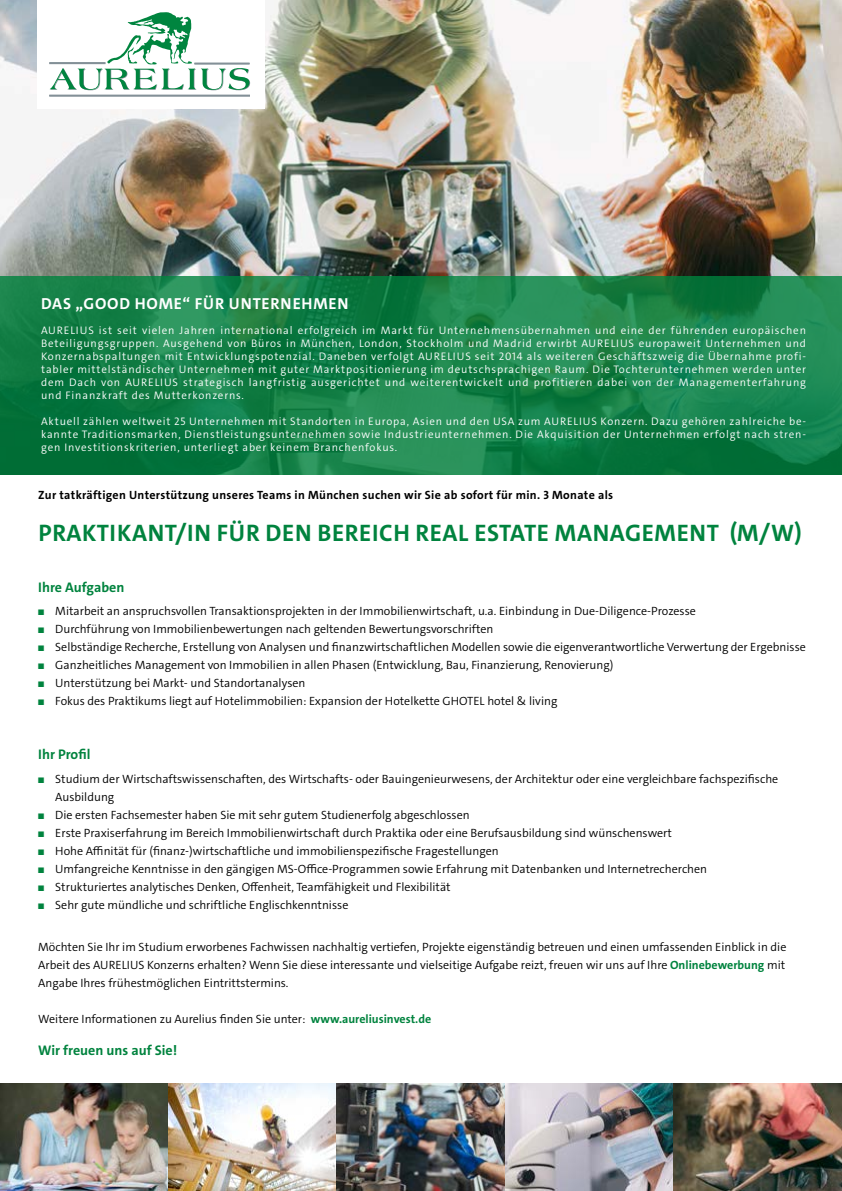
<style>
.page{position:relative;width:842px;height:1191px;background:#fff}
.page>*{position:absolute;margin:0;border:0;box-sizing:border-box;transform-origin:0 0}
.t1{font:700 24px "The Sans C4 s";letter-spacing:.025em;color:#00833e}
.t2{font:700 16px "The Sans C4 s";letter-spacing:.05em;color:#fff}
.t3{font:700 14px "The Sans C4 s";color:#00833e}
.t4{font:300 12px/18px "The Sans C4 s";color:#000}
.t5{font:700 12px "The Sans C4 s";letter-spacing:.025em;color:#000}
.t6{font:300 11px/13px "The Sans C4 s";letter-spacing:.075em;color:#fff;text-align:justify}
.s1{color:#00833e}
.s2{font-weight:700;color:#00833e}
</style>
<div class="page">
<img style="left:0;top:0;width:842px;height:276px">
<img style="left:0;top:1083px;width:842px;height:108px">
<svg style="left:0;top:276px;width:842px;height:199px;background:#158049"></svg>
<div style="left:37px;top:0;width:228px;height:109px;background:#fff"></div>
<hr style="left:49px;top:95px;width:201px;height:2px;background:#839097">
<hr style="left:49px;top:62px;width:56px;height:2px;background:#839097">
<svg style="left:50px;top:12px;width:200px;height:78px"></svg>
<hr style="left:194px;top:63px;width:56px;height:2px;background:#839097">
<h2 class="t2" style="left:41px;top:293px;width:309px">DAS „GOOD HOME“ FÜR UNTERNEHMEN</h2>
<p class="t6" style="left:41px;top:324px;width:766px">AURELIUS ist seit vielen Jahren international erfolgreich im Markt für Unternehmensübernahmen und eine der führenden europäischen Beteiligungsgruppen. Ausgehend von Büros in München, London, Stockholm und Madrid erwirbt AURELIUS europaweit Unternehmen und Konzernabspaltungen mit Entwicklungspotenzial. Daneben verfolgt AURELIUS seit 2014 als weiteren Geschäftszweig die Übernahme profi&shy;tabler mittelständischer Unternehmen mit guter Marktpositionierung im deutschsprachigen Raum. Die Tochterunternehmen werden unter dem Dach von AURELIUS strategisch langfristig ausgerichtet und weiterentwickelt und profitieren dabei von der Managementerfahrung und Finanzkraft des Mutterkonzerns.</p>
<p class="t6" style="left:41px;top:415px;width:766px">Aktuell zählen weltweit 25 Unternehmen mit Standorten in Europa, Asien und den USA zum AURELIUS Konzern. Dazu gehören zahlreiche be&shy;kannte Traditionsmarken, Dienstleistungsunternehmen sowie Industrieunternehmen. Die Akquisition der Unternehmen erfolgt nach stren&shy;gen Investitionskriterien, unterliegt aber keinem Branchenfokus.</p>
<p class="t5" style="left:38px;top:488px;width:576px">Zur tatkräftigen Unterstützung unseres Teams in München suchen wir Sie ab sofort für min. 3 Monate als</p>
<h1 class="t1" style="left:39px;top:518px;width:765px">PRAKTIKANT/IN FÜR DEN BEREICH REAL ESTATE MANAGEMENT (M/W)</h1>
<p class="t3" style="left:38px;top:578px;width:88px">Ihre Aufgaben</p>
<p class="t4" style="left:38px;top:602px;width:659px"><span class="s1">■</span> Mitarbeit an anspruchsvollen Transaktionsprojekten in der Immobilienwirtschaft, u.a. Einbindung in Due-Diligence-Prozesse</p>
<p class="t4" style="left:38px;top:620px;width:457px"><span class="s1">■</span> Durchführung von Immobilienbewertungen nach geltenden Bewertungsvorschriften</p>
<p class="t4" style="left:38px;top:638px;width:769px"><span class="s1">■</span> Selbständige Recherche, Erstellung von Analysen und finanzwirtschaftlichen Modellen sowie die eigenverantwortliche Verwertung der Ergebnisse</p>
<p class="t4" style="left:38px;top:656px;width:577px"><span class="s1">■</span> Ganzheitliches Management von Immobilien in allen Phasen (Entwicklung, Bau, Finanzierung, Renovierung)</p>
<p class="t4" style="left:38px;top:674px;width:269px"><span class="s1">■</span> Unterstützung bei Markt- und Standortanalysen</p>
<p class="t4" style="left:38px;top:692px;width:521px"><span class="s1">■</span> Fokus des Praktikums liegt auf Hotelimmobilien: Expansion der Hotelkette GHOTEL hotel &amp; living</p>
<p class="t3" style="left:38px;top:745px;width:54px">Ihr Profil</p>
<p class="t4" style="left:55px;top:770px;width:725px;text-indent:-17px"><span class="s1">■</span> Studium der Wirtschaftswissenschaften, des Wirtschafts- oder Bauingenieurwesens, der Architektur oder eine vergleichbare fachspezifische<br>Ausbildung</p>
<p class="t4" style="left:38px;top:806px;width:433px"><span class="s1">■</span> Die ersten Fachsemester haben Sie mit sehr gutem Studienerfolg abgeschlossen</p>
<p class="t4" style="left:38px;top:824px;width:635px"><span class="s1">■</span> Erste Praxiserfahrung im Bereich Immobilienwirtschaft durch Praktika oder eine Berufsausbildung sind wünschenswert</p>
<p class="t4" style="left:38px;top:842px;width:462px"><span class="s1">■</span> Hohe Affinität für (finanz-)wirtschaftliche und immobilienspezifische Fragestellungen</p>
<p class="t4" style="left:38px;top:860px;width:670px"><span class="s1">■</span> Umfangreiche Kenntnisse in den gängigen MS-Office-Programmen sowie Erfahrung mit Datenbanken und Internetrecherchen</p>
<p class="t4" style="left:38px;top:878px;width:414px"><span class="s1">■</span> Strukturiertes analytisches Denken, Offenheit, Teamfähigkeit und Flexibilität</p>
<p class="t4" style="left:38px;top:896px;width:312px"><span class="s1">■</span> Sehr gute mündliche und schriftliche Englischkenntnisse</p>
<p class="t4" style="left:38px;top:938px;width:750px;text-align:justify">Möchten Sie Ihr im Studium erworbenes Fachwissen nachhaltig vertiefen, Projekte eigenständig betreuen und einen umfassenden Einblick in die Arbeit des AURELIUS Konzerns erhalten? Wenn Sie diese interessante und vielseitige Aufgabe reizt, freuen wir uns auf Ihre <span class="s2">Onlinebewerbung</span> mit Angabe Ihres frühestmöglichen Eintrittstermins.</p>
<p class="t4" style="left:38px;top:1010px;width:394px">Weitere Informationen zu Aurelius finden Sie unter: <span class="s2">www.aureliusinvest.de</span></p>
<p class="t3" style="left:38px;top:1041px;width:141px">Wir freuen uns auf Sie!</p>
</div>
